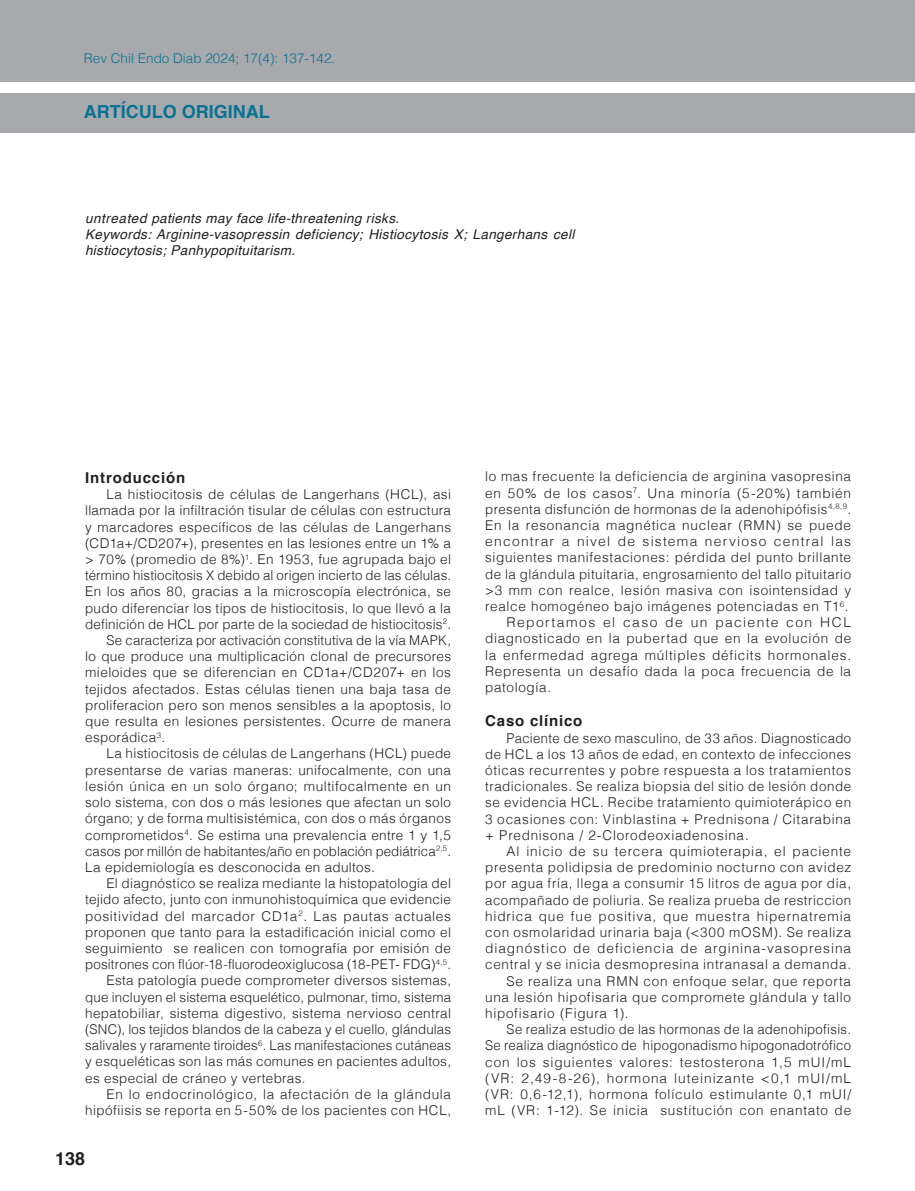
<style>
.page{position:relative;width:915px;height:1191px;background:#fff}
.page>*{position:absolute;margin:0;border:0;box-sizing:border-box;transform-origin:0 0}
.t1{font:700 18px "Helvetica";color:#077392}
.t2{font:700 18px "Helvetica";color:#231f20}
.Sub_titulos_1{font:700 15px "Helvetica";letter-spacing:.055em;color:#231f20}
.Texto{font:300 13.5px/16.2px "Helvetica";letter-spacing:.045em;color:#231f20;text-align:justify}
.Abstract{font:italic 13.5px/16.2px "Helvetica";letter-spacing:.025em;color:#231f20}
.t3{font:300 13.5px "Helvetica";color:#077392}
</style>
<div class="page">
<div style="left:0;top:0;width:914px;height:81px;background:#a8a9ad"></div>
<div style="left:0;top:93px;width:914px;height:40px;background:#a8a9ad"></div>
<p class="t3" style="left:84px;top:46px;width:253px">Rev Chil Endo Diab 2024; 17(4): 137-142.</p>
<h1 class="t1" style="left:84px;top:97px;width:187px">ARTÍCULO ORIGINAL</h1>
<p class="Abstract" style="left:85px;top:210px;width:315px">untreated patients may face life-threatening risks.</p>
<p class="Abstract" style="left:85px;top:226px;width:490px">Keywords: Arginine-vasopressin deficiency; Histiocytosis X; Langerhans cell histiocytosis; Panhypopituitarism.</p>
<p class="Sub_titulos_1" style="left:85px;top:465px;width:102px">Introducción</p>
<p class="Texto" style="left:85px;top:485px;width:367px;text-indent:21px">La histiocitosis de células de Langerhans (HCL), asi llamada por la infiltración tisular de células con estructura y marcadores específicos de las células de Langerhans (CD1a+/CD207+), presentes en las lesiones entre un 1% a &gt; 70% (promedio de 8%)<sup>1</sup>. En 1953, fue agrupada bajo el término histiocitosis X debido al origen incierto de las células.<br>En los años 80, gracias a la microscopía electrónica, se pudo diferenciar los tipos de histiocitosis, lo que llevó a la definición de HCL por parte de la sociedad de histiocitosis<sup>2</sup>.</p>
<p class="Texto" style="left:85px;top:631px;width:367px;text-indent:21px">Se caracteriza por activación constitutiva de la vía MAPK, lo que produce una multiplicación clonal de precursores mieloides que se diferencian en CD1a+/CD207+ en los tejidos afectados. Estas células tienen una baja tasa de proliferacion pero son menos sensibles a la apoptosis, lo que resulta en lesiones persistentes. Ocurre de manera esporádica<sup>3</sup>.</p>
<p class="Texto" style="left:85px;top:744px;width:367px;text-indent:21px">La histiocitosis de células de Langerhans (HCL) puede presentarse de varias maneras: unifocalmente, con una lesión única en un solo órgano; multifocalmente en un solo sistema, con dos o más lesiones que afectan un solo órgano; y de forma multisistémica, con dos o más órganos comprometidos<sup>4</sup>. Se estima una prevalencia entre 1 y 1,5 casos por millón de habitantes/año en población pediátrica<sup>2,5</sup>.<br>La epidemiología es desconocida en adultos.</p>
<p class="Texto" style="left:85px;top:874px;width:367px;text-indent:21px">El diagnóstico se realiza mediante la histopatología del tejido afecto, junto con inmunohistoquímica que evidencie positividad del marcador CD1a<sup>2</sup>. Las pautas actuales proponen que tanto para la estadificación inicial como el seguimiento se realicen con tomografía por emisión de positrones con flúor‐18‐fluorodeoxiglucosa (18-PET- FDG)<sup>4,5</sup>.</p>
<p class="Texto" style="left:85px;top:971px;width:367px;text-indent:21px">Esta patología puede comprometer diversos sistemas, que incluyen el sistema esquelético, pulmonar, timo, sistema hepatobiliar, sistema digestivo, sistema nervioso central (SNC), los tejidos blandos de la cabeza y el cuello, glándulas salivales y raramente tiroides<sup>6</sup>. Las manifestaciones cutáneas y esqueléticas son las más comunes en pacientes adultos, es especial de cráneo y vertebras.</p>
<p class="Texto" style="left:85px;top:1085px;width:367px;text-align:right">En lo endocrinológico, la afectación de la glándula hipófiisis se reporta en 5-50% de los pacientes con HCL,</p>
<h1 class="t2" style="left:55px;top:1144px;width:31px">138</h1>
<p class="Texto" style="left:485px;top:467px;width:367px">lo mas frecuente la deficiencia de arginina vasopresina en 50% de los casos<sup>7</sup>. Una minoría (5-20%) también presenta disfunción de hormonas de la adenohipófisis<sup>4,8,9</sup>.<br>En la resonancia magnética nuclear (RMN) se puede encontrar a nivel de sistema nervioso central las siguientes manifestaciones: pérdida del punto brillante de la glándula pituitaria, engrosamiento del tallo pituitario &gt;3 mm con realce, lesión masiva con isointensidad y realce homogéneo bajo imágenes potenciadas en T1<sup>6</sup>.</p>
<p class="Texto" style="left:485px;top:613px;width:367px;text-indent:21px">Reportamos el caso de un paciente con HCL diagnosticado en la pubertad que en la evolución de la enfermedad agrega múltiples déficits hormonales.<br>Representa un desafío dada la poca frecuencia de la patología.</p>
<p class="Sub_titulos_1" style="left:485px;top:709px;width:99px">Caso clínico</p>
<p class="Texto" style="left:485px;top:728px;width:367px;text-indent:21px">Paciente de sexo masculino, de 33 años. Diagnosticado de HCL a los 13 años de edad, en contexto de infecciones óticas recurrentes y pobre respuesta a los tratamientos tradicionales. Se realiza biopsia del sitio de lesión donde se evidencia HCL. Recibe tratamiento quimioterápico en 3 ocasiones con: Vinblastina + Prednisona / Citarabina + Prednisona / 2-Clorodeoxiadenosina.</p>
<p class="Texto" style="left:485px;top:842px;width:367px;text-indent:21px">Al inicio de su tercera quimioterapia, el paciente presenta polidipsia de predominio nocturno con avidez por agua fría, llega a consumir 15 litros de agua por día, acompañado de poliuria. Se realiza prueba de restriccion hidrica que fue positiva, que muestra hipernatremia con osmolaridad urinaria baja (&lt;300 mOSM). Se realiza diagnóstico de deficiencia de arginina-vasopresina central y se inicia desmopresina intranasal a demanda.</p>
<p class="Texto" style="left:485px;top:971px;width:367px;text-indent:21px">Se realiza una RMN con enfoque selar, que reporta una lesión hipofisaria que compromete glándula y tallo hipofisario (Figura 1).</p>
<p class="Texto" style="left:485px;top:1020px;width:367px;text-indent:21px">Se realiza estudio de las hormonas de la adenohipofisis.<br>Se realiza diagnóstico de hipogonadismo hipogonadotrófico con los siguientes valores: testosterona 1,5 mUI/mL (VR: 2,49-8-26), hormona luteinizante &lt;0,1 mUI/mL (VR: 0,6-12,1), hormona folículo estimulante 0,1 mUI/ mL (VR: 1-12). Se inicia sustitución con enantato de</p>
</div>
